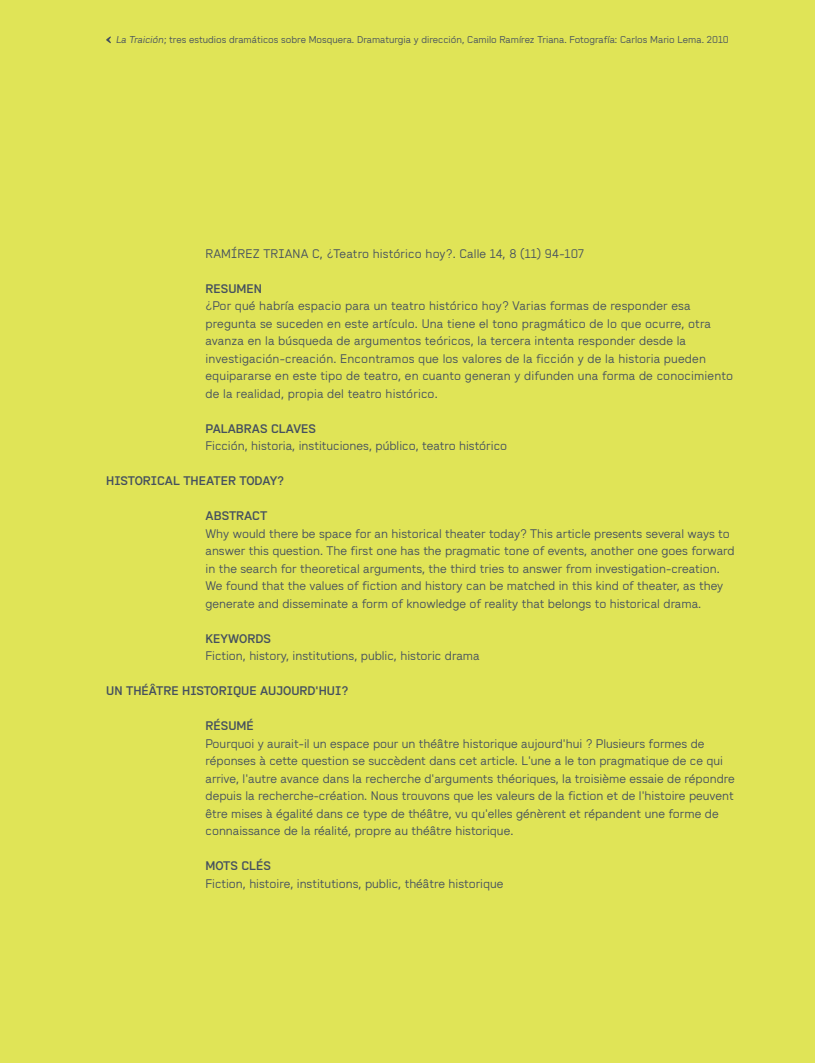
<style>
.page{position:relative;width:815px;height:1063px;background:#e0e457}
.page>*{position:absolute;margin:0;border:0;box-sizing:border-box;transform-origin:0 0}
.t1{font:12.5px/17.5px "Wedding Sans";color:#45505f}
.t2{font:500 12.5px "Wedding Sans";color:#45505f}
.t3{font:10px "Wedding Sans";color:#45505f}
.s1{font-style:italic}
</style>
<div class="page">
<svg style="left:106px;top:36px;width:5px;height:7px"></svg>
<p class="t3" style="left:117px;top:34px;width:614px"><span class="s1">La Traición</span>; tres estudios dramáticos sobre Mosquera. Dramaturgia y dirección, Camilo Ramírez Triana. Fotografía: Carlos Mario Lema. 2010</p>
<p class="t1" style="left:206px;top:245px;width:380px">RAMÍREZ TRIANA C, ¿Teatro histórico hoy?. Calle 14, 8 (11) 94-107</p>
<p class="t2" style="left:206px;top:281px;width:17px">RESUMEN</p>
<p class="t1" style="left:206px;top:297px;width:529px">¿Por qué habría espacio para un teatro histórico hoy? Varias formas de responder esa pregunta se suceden en este artículo. Una tiene el tono pragmático de lo que ocurre, otra avanza en la búsqueda de argumentos teóricos, la tercera intenta responder desde la investigación-creación. Encontramos que los valores de la ficción y de la historia pueden equipararse en este tipo de teatro, en cuanto generan y difunden una forma de conocimiento de la realidad, propia del teatro histórico.</p>
<p class="t2" style="left:206px;top:421px;width:16px">PALABRAS</p>
<p class="t2" style="left:271px;top:421px;width:9px">CLAVES</p>
<p class="t1" style="left:206px;top:437px;width:303px">Ficción, historia, instituciones, público, teatro histórico</p>
<p class="t2" style="left:106px;top:474px;width:17px">HISTORICAL</p>
<p class="t2" style="left:183px;top:474px;width:16px">THEATER</p>
<p class="t2" style="left:240px;top:474px;width:46px">TODAY?</p>
<p class="t2" style="left:206px;top:509px;width:17px">ABSTRACT</p>
<p class="t1" style="left:206px;top:525px;width:531px">Why would there be space for an historical theater today? This article presents several ways to answer this question. The first one has the pragmatic tone of events, another one goes forward in the search for theoretical arguments, the third tries to answer from investigation-creation.<br>We found that the values of fiction and history can be matched in this kind of theater, as they generate and disseminate a form of knowledge of reality that belongs to historical drama.</p>
<p class="t2" style="left:206px;top:631px;width:33px">KEYWOR</p>
<p class="t2" style="left:255px;top:631px;width:16px">DS</p>
<p class="t1" style="left:206px;top:647px;width:276px">Fiction, history, institutions, public, historic drama</p>
<p class="t2" style="left:106px;top:684px;width:59px">UN THÉÂTRE</p>
<p class="t2" style="left:182px;top:684px;width:9px">HISTORIQUE</p>
<p class="t2" style="left:260px;top:684px;width:9px">AUJOUR</p>
<p class="t2" style="left:308px;top:684px;width:20px">D'HUI</p>
<p class="t2" style="left:341px;top:684px;width:8px">?</p>
<p class="t2" style="left:206px;top:719px;width:25px">RÉSUM</p>
<p class="t2" style="left:247px;top:719px;width:9px">É</p>
<p class="t1" style="left:206px;top:735px;width:531px">Pourquoi y aurait-il un espace pour un théâtre historique aujourd'hui ? Plusieurs formes de réponses à cette question se succèdent dans cet article. L'une a le ton pragmatique de ce qui arrive, l'autre avance dans la recherche d'arguments théoriques, la troisième essaie de répondre depuis la recherche-création. Nous trouvons que les valeurs de la fiction et de l'histoire peuvent être mises à égalité dans ce type de théâtre, vu qu'elles génèrent et répandent une forme de connaissance de la réalité, propre au théâtre historique.</p>
<p class="t2" style="left:206px;top:859px;width:19px">MOTS</p>
<p class="t2" style="left:241px;top:859px;width:30px">CLÉS</p>
<p class="t1" style="left:206px;top:875px;width:300px">Fiction, histoire, institutions, public, théâtre historique</p>
</div>
